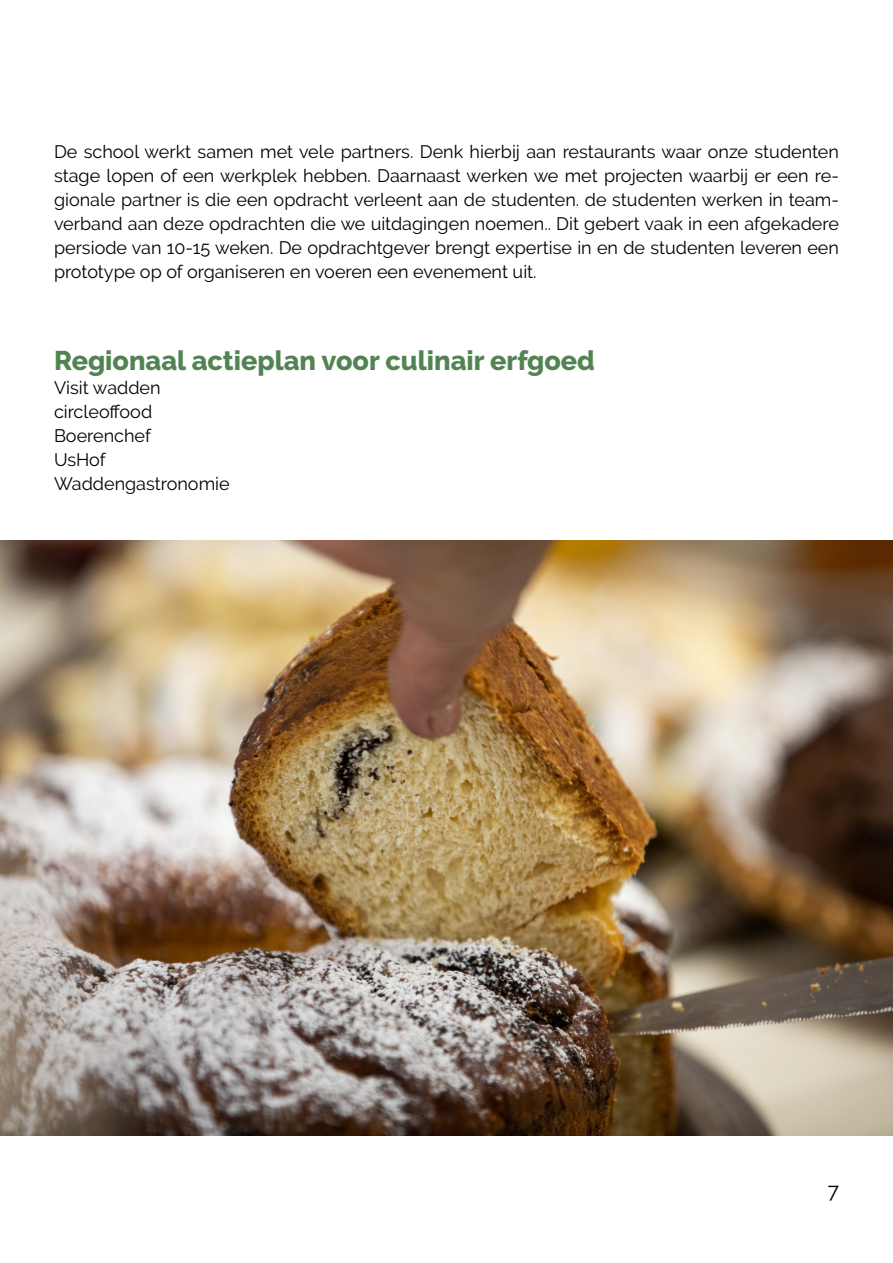
<style>
.page{position:relative;width:893px;height:1263px;background:#fff}
.page>*{position:absolute;margin:0;border:0;box-sizing:border-box;transform-origin:0 0}
.t1{font:800 27px "Raleway";color:#528453}
.t2{font:21px "Raleway";color:#000}
.t3{font:18px/24px "Raleway";color:#000;text-align:justify}
</style>
<div class="page">
<img style="left:0;top:540px;width:893px;height:595px">
<p class="t3" style="left:54px;top:140px;width:786px">De school werkt samen met vele partners. Denk hierbij aan restaurants waar onze studenten stage lopen of een werkplek hebben. Daarnaast werken we met projecten waarbij er een re&shy;gionale partner is die een opdracht verleent aan de studenten. de studenten werken in team&shy;verband aan deze opdrachten die we uitdagingen noemen.. Dit gebert vaak in een afgekadere persiode van 10-15 weken. De opdrachtgever brengt expertise in en de studenten leveren een prototype op of organiseren en voeren een evenement uit.</p>
<h1 class="t1" style="left:54px;top:345px;width:542px">Regionaal actieplan voor culinair erfgoed</h1>
<p class="t3" style="left:54px;top:375px;width:177px;text-align:left">Visit wadden circleoffood<br>Boerenchef<br>UsHof<br>Waddengastronomie</p>
<p class="t2" style="left:828px;top:1178px;width:13px">7</p>
</div>
